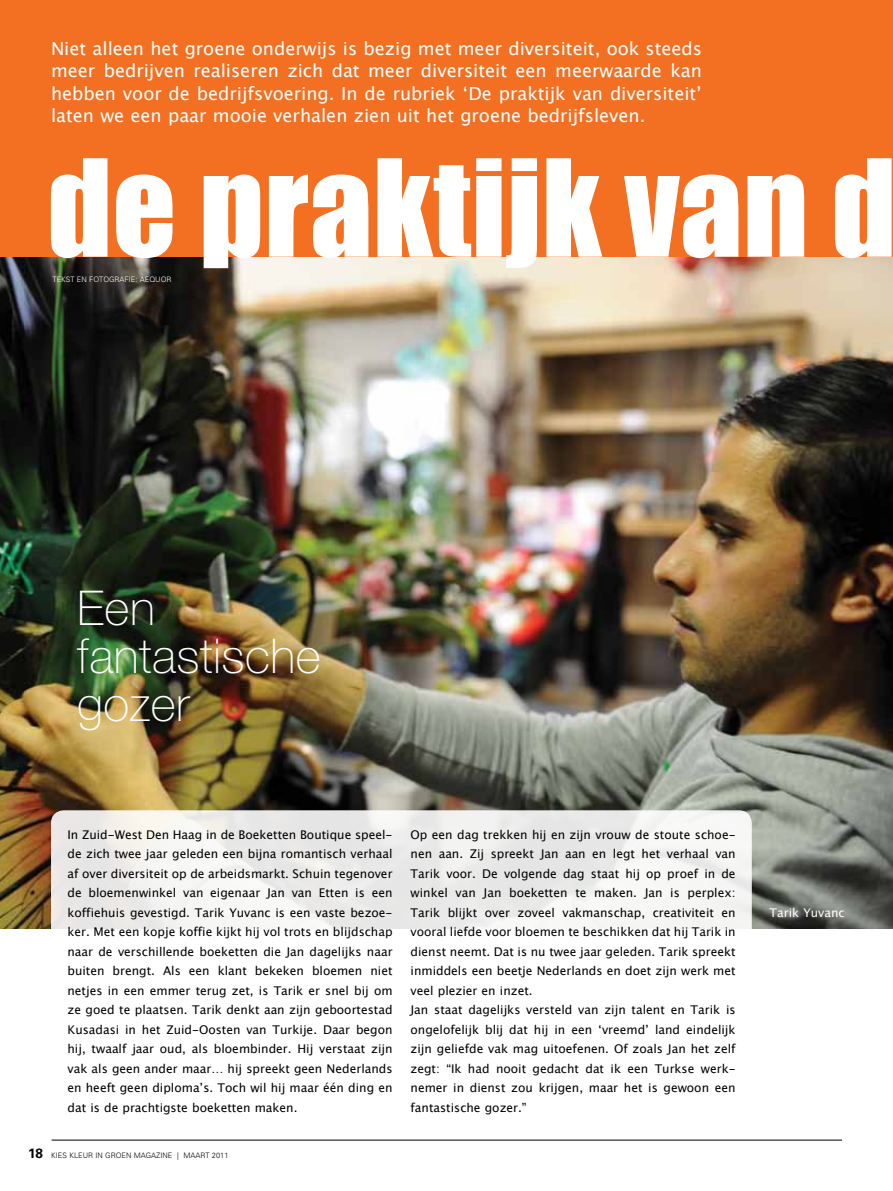
<style>
.page{position:relative;width:893px;height:1191px;background:#fff}
.page>*{position:absolute;margin:0;border:0;box-sizing:border-box;transform-origin:0 0}
.t1{font:124.5px "Impact";letter-spacing:.005em;color:#fff}
.t2{font:100 48px/48px "Helvetica Neue";letter-spacing:.01em;color:#fff}
.t3{font:18px/22.5px "Lucida Grande";color:#fff;text-align:justify}
.t4{font:12px/19.5px "Lucida Grande";color:#000;text-align:justify}
.t5{font:12px "Lucida Grande";color:#fff}
.t6{font:300 7.5px "Univers";color:#000}
.t7{font:300 7.5px "Univers";color:#fff}
.s1{font-weight:700;font-size:13.5px}
</style>
<div class="page">
<img style="left:0;top:256px;width:893px;height:672px">
<div style="left:0;top:0;width:893px;height:256px;background:#f36f21"></div>
<hr style="left:52px;top:1139px;width:790px;height:1px;background:#000">
<div style="left:51px;top:810px;width:701px;height:256px;background:linear-gradient(to bottom,#eaeae9,#fff);border-radius:13px"></div>
<p class="t3" style="left:51px;top:37px;width:653px">Niet alleen het groene onderwijs is bezig met meer diversiteit, ook steeds meer bedrijven realiseren zich dat meer diversiteit een meerwaarde kan hebben voor de bedrijfsvoering. In de rubriek ‘De praktijk van diversiteit’ laten we een paar mooie verhalen zien uit het groene bedrijfsleven.</p>
<h1 class="t1" style="left:47px;top:131px;width:850px">de praktijk van d</h1>
<p class="t7" style="left:52px;top:275px;width:120px">TEKST EN FOTOGRAFIE: AEQUOR</p>
<h2 class="t2" style="left:77px;top:584px;width:245px">Een fantastische gozer</h2>
<p class="t4" style="left:68px;top:825px;width:327px">In Zuid-West Den Haag in de Boeketten Boutique speel&shy;de zich twee jaar geleden een bijna romantisch verhaal af over diversiteit op de arbeidsmarkt. Schuin tegenover de bloemenwinkel van eigenaar Jan van Etten is een koffiehuis gevestigd. Tarik Yuvanc is een vaste bezoe&shy;ker. Met een kopje koffie kijkt hij vol trots en blijdschap naar de verschillende boeketten die Jan dagelijks naar buiten brengt. Als een klant bekeken bloemen niet netjes in een emmer terug zet, is Tarik er snel bij om ze goed te plaatsen. Tarik denkt aan zijn geboortestad Kusadasi in het Zuid-Oosten van Turkije. Daar begon hij, twaalf jaar oud, als bloembinder. Hij verstaat zijn vak als geen ander maar… hij spreekt geen Nederlands en heeft geen diploma’s. Toch wil hij maar één ding en dat is de prachtigste boeketten maken.</p>
<p class="t4" style="left:411px;top:825px;width:327px;text-align:left">Op een dag trekken hij en zijn vrouw de stoute schoe&shy;nen aan. Zij spreekt Jan aan en legt het verhaal van Tarik voor. De volgende dag staat hij op proef in de winkel van Jan boeketten te maken. Jan is perplex:<br>Tarik blijkt over zoveel vakmanschap, creativiteit en vooral liefde voor bloemen te beschikken dat hij Tarik in dienst neemt. Dat is nu twee jaar geleden. Tarik spreekt inmiddels een beetje Nederlands en doet zijn werk met veel plezier en inzet.<br>Jan staat dagelijks versteld van zijn talent en Tarik is ongelofelijk blij dat hij in een ‘vreemd’ land eindelijk zijn geliefde vak mag uitoefenen. Of zoals Jan het zelf zegt: “Ik had nooit gedacht dat ik een Turkse werk&shy;nemer in dienst zou krijgen, maar het is gewoon een fantastische gozer.”</p>
<p class="t6" style="left:28px;top:1150px;width:202px"><span class="s1">18</span> KIES KLEUR IN GROEN MAGAZINE | MAART 2011</p>
<p class="t5" style="left:770px;top:905px;width:77px">Tarik Yuvanc</p>
</div>
